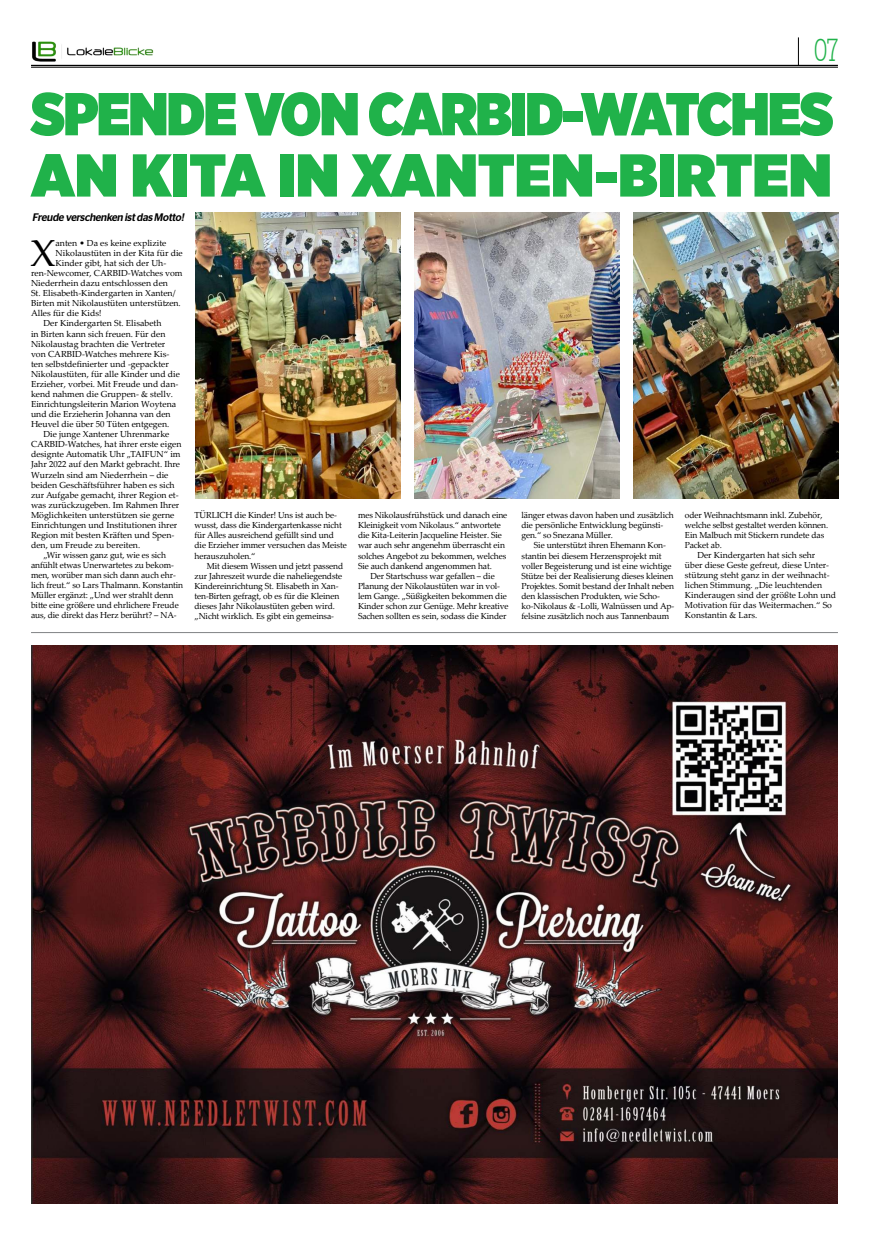
<style>
.page{position:relative;width:869px;height:1241px;background:#fff}
.page>*{position:absolute;margin:0;border:0;box-sizing:border-box;transform-origin:0 0}
.t1{font:900 60.38px/61.2px "Gotham Narrow";letter-spacing:-.03em;color:#20b24a}
.t2{font:37.62px "Palatino Linotype";color:#000}
.t3{font:300 32.38px "Rockwell";color:#20b24a;scale:.8 1}
.t4{font:italic 500 10.94px "Stag Sans";color:#000;scale:.94 1}
.t5{font:8.75px/10.1px "Palatino Linotype";letter-spacing:-.01em;color:#000}
</style>
<div class="page">
<img style="left:195px;top:212px;width:205px;height:287px">
<img style="left:414px;top:212px;width:205px;height:287px">
<img style="left:31px;top:645px;width:806px;height:558px">
<hr style="left:31px;top:65px;width:806px;height:1px;background:#000">
<hr style="left:31px;top:67px;width:806px;height:1px;background:#000">
<svg style="left:797px;top:38px;width:1px;height:27px"></svg>
<img style="left:32px;top:41px;width:122px;height:20px">
<hr style="left:31px;top:632px;width:806px;height:1px;background:#808284">
<img style="left:633px;top:212px;width:205px;height:287px">
<h3 class="t3" style="left:813px;top:31px;width:33px">07</h3>
<h1 class="t1" style="left:31px;top:84px;width:803px">SPENDE VON CARBID-WATCHES<br>AN KITA IN XANTEN-BIRTEN</h1>
<p class="t4" style="left:32px;top:211px;width:165px">Freude verschenken istdas Motto!</p>
<h2 class="t2" style="left:30px;top:232px;width:27px">X</h2>
<p class="t5" style="left:56px;top:237px;width:112px">anten • Da es keine explizite</p>
<p class="t5" style="left:56px;top:247px;width:129px">Nikolaustüten in der Kita für die</p>
<p class="t5" style="left:56px;top:258px;width:112px">Kinder gibt, hat sich der Uh-</p>
<p class="t5" style="left:31px;top:268px;width:153px">ren-Newcomer, CARBID-Watches vom</p>
<p class="t5" style="left:31px;top:278px;width:138px">Niederrhein dazu entschlossen den</p>
<p class="t5" style="left:31px;top:288px;width:146px">St. Elisabeth-Kindergarten in Xanten/</p>
<p class="t5" style="left:31px;top:298px;width:151px">Birten mit Nikolaustüten unterstützen.</p>
<p class="t5" style="left:31px;top:308px;width:72px">Alles für die Kids!</p>
<p class="t5" style="left:43px;top:319px;width:119px">Der Kindergarten St. Elisabeth</p>
<p class="t5" style="left:31px;top:329px;width:136px">in Birten kann sich freuen. Für den</p>
<p class="t5" style="left:31px;top:338px;width:136px">Nikolaustag brachten die Vertreter</p>
<p class="t5" style="left:31px;top:349px;width:140px">von CARBID-Watches mehrere Kis-</p>
<p class="t5" style="left:31px;top:358px;width:139px">ten selbstdefinierter und -gepackter</p>
<p class="t5" style="left:31px;top:368px;width:150px">Nikolaustüten, für alle Kinder und die</p>
<p class="t5" style="left:31px;top:379px;width:149px">Erzieher, vorbei. Mit Freude und dan-</p>
<p class="t5" style="left:31px;top:389px;width:143px">kend nahmen die Gruppen- &amp; stellv.</p>
<p class="t5" style="left:31px;top:399px;width:146px">Einrichtungsleiterin Marion Woytena</p>
<p class="t5" style="left:31px;top:409px;width:141px">und die Erzieherin Johanna van den</p>
<p class="t5" style="left:31px;top:419px;width:140px">Heuvel die über 50 Tüten entgegen.</p>
<p class="t5" style="left:43px;top:429px;width:127px">Die junge Xantener Uhrenmarke</p>
<p class="t5" style="left:31px;top:439px;width:152px">CARBID-Watches, hat ihrer erste eigen</p>
<p class="t5" style="left:31px;top:449px;width:151px">designte Automatik Uhr „TAIFUN“ im</p>
<p class="t5" style="left:31px;top:459px;width:150px">Jahr 2022 auf den Markt gebracht. Ihre</p>
<p class="t5" style="left:31px;top:469px;width:139px">Wurzeln sind am Niederrhein – die</p>
<p class="t5" style="left:31px;top:480px;width:145px">beiden Geschäftsführer haben es sich</p>
<p class="t5" style="left:31px;top:490px;width:149px">zur Aufgabe gemacht, ihrer Region et-</p>
<p class="t5" style="left:31px;top:500px;width:150px">was zurückzugeben. Im Rahmen Ihrer</p>
<p class="t5" style="left:31px;top:509px;width:145px">Möglichkeiten unterstützen sie gerne</p>
<p class="t5" style="left:31px;top:520px;width:148px">Einrichtungen und Institutionen ihrer</p>
<p class="t5" style="left:31px;top:530px;width:145px">Region mit besten Kräften und Spen-</p>
<p class="t5" style="left:31px;top:540px;width:111px">den, um Freude zu bereiten.</p>
<p class="t5" style="left:43px;top:550px;width:124px">„Wir wissen ganz gut, wie es sich</p>
<p class="t5" style="left:31px;top:560px;width:144px">anfühlt etwas Unerwartetes zu bekom-</p>
<p class="t5" style="left:31px;top:570px;width:146px">men, worüber man sich dann auch ehr-</p>
<p class="t5" style="left:31px;top:580px;width:154px">lich freut.“ so Lars Thalmann. Konstantin</p>
<p class="t5" style="left:31px;top:590px;width:144px">Müller ergänzt: „Und wer strahlt denn</p>
<p class="t5" style="left:31px;top:600px;width:149px">bitte eine größere und ehrlichere Freude</p>
<p class="t5" style="left:31px;top:610px;width:147px">aus, die direkt das Herz berührt? – NA-</p>
<p class="t5" style="left:194px;top:510px;width:154px">TÜRLICH die Kinder! Uns ist auch be&shy;wusst, dass die Kindergartenkasse nicht für Alles ausreichend gefüllt sind und die Erzieher immer versuchen das Meiste herauszuholen.“</p>
<p class="t5" style="left:194px;top:560px;width:150px;text-indent:12px">Mit diesem Wissen und jetzt passend zur Jahreszeit wurde die naheliegendste Kindereinrichtung St. Elisabeth in Xan&shy;ten-Birten gefragt, ob es für die Kleinen dieses Jahr Nikolaustüten geben wird. „Nicht wirklich. Es gibt ein gemeinsa-</p>
<p class="t5" style="left:358px;top:510px;width:151px">mes Nikolausfrühstück und danach eine Kleinigkeit vom Nikolaus.“ antwortete die Kita-Leiterin Jacqueline Heister. Sie war auch sehr angenehm überrascht ein solches Angebot zu bekommen, welches Sie auch dankend angenommen hat.</p>
<p class="t5" style="left:358px;top:571px;width:152px;text-indent:12px">Der Startschuss war gefallen – die Planung der Nikolaustüten war in vol&shy;lem Gange. „Süßigkeiten bekommen die Kinder schon zur Genüge. Mehr kreative Sachen sollten es sein, sodass die Kinder</p>
<p class="t5" style="left:521px;top:510px;width:154px">länger etwas davon haben und zusätzlich die persönliche Entwicklung begünsti&shy;gen.“ so Snezana Müller.</p>
<p class="t5" style="left:521px;top:540px;width:154px;text-indent:12px">Sie unterstützt ihren Ehemann Kon&shy;stantin bei diesem Herzensprojekt mit voller Begeisterung und ist eine wichtige Stütze bei der Realisierung dieses kleinen Projektes. Somit bestand der Inhalt neben den klassischen Produkten, wie Scho&shy;ko-Nikolaus &amp; -Lolli, Walnüssen und Ap&shy;felsine zusätzlich noch aus Tannenbaum</p>
<p class="t5" style="left:684px;top:510px;width:145px">oder Weihnachtsmann inkl. Zubehör, welche selbst gestaltet werden können.<br>Ein Malbuch mit Stickern rundete das<br>Packet ab.</p>
<p class="t5" style="left:684px;top:550px;width:152px;text-indent:12px">Der Kindergarten hat sich sehr<br>über diese Geste gefreut, diese Unter&shy;stützung steht ganz in der weihnacht&shy;lichen Stimmung. „Die leuchtenden Kinderaugen sind der größte Lohn und Motivation für das Weitermachen.“ So Konstantin &amp; Lars.</p>
</div>
